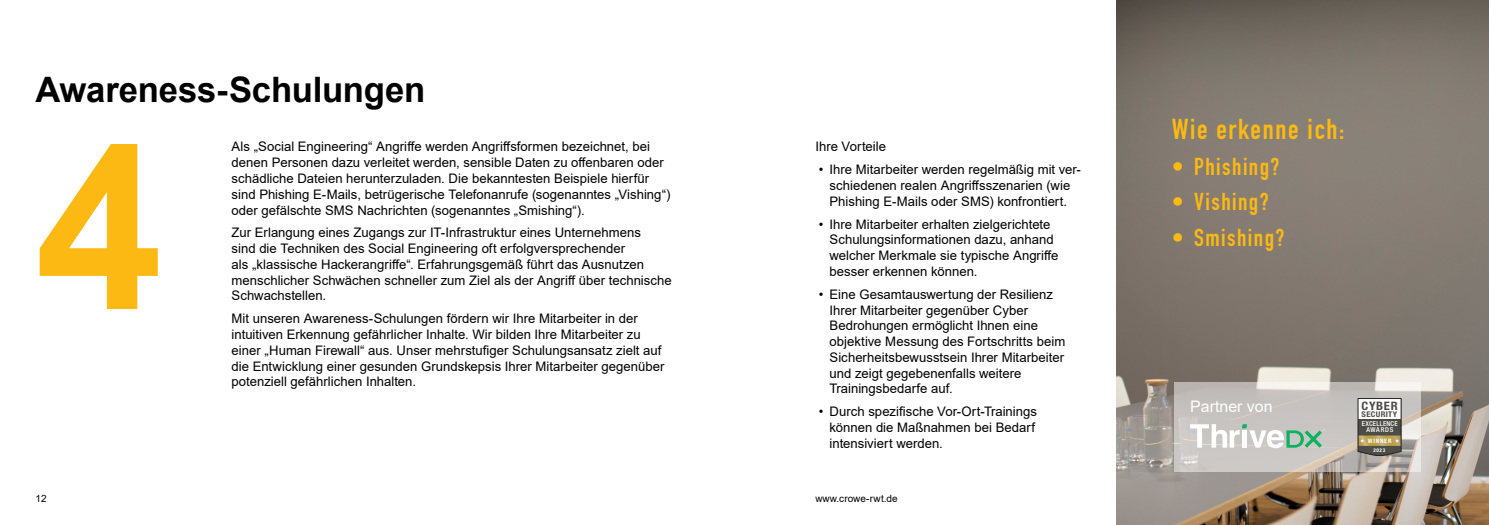
<style>
.page{position:relative;width:1489px;height:525px;background:#fff}
.page>*{position:absolute;margin:0;border:0;box-sizing:border-box;transform-origin:0 0}
.t1{font:700 229.25px "Arial";color:#fdb913}
.t2{font:700 35px "Arial";letter-spacing:-.005em;color:#000}
.t3{font:28.38px "DIN Engschrift LT Pro";letter-spacing:.06em;color:#fdb913}
.t4{font:24.12px "DIN Engschrift LT Pro";letter-spacing:.06em;color:#fdb913}
.t5{font:15.88px "Arial";color:#fff}
.t6{font:13.12px/15.8px "Arial";color:#000}
.t7{font:700 condensed 11.62px "Helvetica Neue LT Std";letter-spacing:.05em;color:#4d4c47;scale:1.09 1}
.t8{font:10px "Arial";color:#000}
.t9{font:700 condensed 7.88px "Helvetica Neue LT Std";letter-spacing:.04em;color:#4d4c47;scale:1.09 1}
.t10{font:500 condensed 6.75px/6.1px "Helvetica Neue LT Std";letter-spacing:.03em;color:#fff;text-align:center}
.t11{font:700 condensed 6px "Helvetica Neue LT Std";letter-spacing:.12em;color:#fff}
.t12{font:700 condensed 5px "Helvetica Neue LT Std";color:#fff}
</style>
<div class="page">
<img style="left:1116px;top:0;width:372px;height:524px">
<svg style="left:1174px;top:382px;width:246px;height:89px;background:#c9c4c0"></svg>
<svg style="left:1357px;top:398px;width:44px;height:58px"></svg>
<svg style="left:1189px;top:424px;width:135px;height:24px"></svg>
<h2 class="t2" style="left:35px;top:65px;width:391px">Awareness-Schulungen</h2>
<p class="t6" style="left:231px;top:139px;width:440px">Als „Social Engineering“ Angriffe werden Angriffsformen bezeichnet, bei denen Personen dazu verleitet werden, sensible Daten zu offenbaren oder schädliche Dateien herunterzuladen. Die bekanntesten Beispiele hierfür sind Phishing E-Mails, betrügerische Telefonanrufe (sogenanntes „Vishing“) oder gefälschte SMS Nachrichten (sogenanntes „Smishing“).</p>
<p class="t6" style="left:231px;top:225px;width:441px">Zur Erlangung eines Zugangs zur IT-Infrastruktur eines Unternehmens<br>sind die Techniken des Social Engineering oft erfolgversprechender<br>als „klassische Hackerangriffe“. Erfahrungsgemäß führt das Ausnutzen menschlicher Schwächen schneller zum Ziel als der Angriff über technische Schwachstellen.</p>
<p class="t6" style="left:231px;top:310px;width:434px">Mit unseren Awareness-Schulungen fördern wir Ihre Mitarbeiter in der intuitiven Erkennung gefährlicher Inhalte. Wir bilden Ihre Mitarbeiter zu einer „Human Firewall“ aus. Unser mehrstufiger Schulungsansatz zielt auf die Entwicklung einer gesunden Grundskepsis Ihrer Mitarbeiter gegenüber potenziell gefährlichen Inhalten.</p>
<h1 class="t1" style="left:35px;top:67px;width:129px">4</h1>
<p class="t6" style="left:815px;top:139px;width:72px">Ihre Vorteile</p>
<p class="t6" style="left:819px;top:162px;width:263px;text-align:center">• Ihre Mitarbeiter werden regelmäßig mit ver&shy;schiedenen realen Angriffsszenarien (wie<br>Phishing E-Mails oder SMS) konfrontiert.</p>
<p class="t6" style="left:829px;top:216px;width:230px;text-indent:-11px">• Ihre Mitarbeiter erhalten zielgerichtete Schulungsinformationen dazu, anhand welcher Merkmale sie typische Angriffe besser erkennen können.</p>
<p class="t6" style="left:829px;top:286px;width:237px;text-indent:-11px">• Eine Gesamtauswertung der Resilienz Ihrer Mitarbeiter gegenüber Cyber Bedrohungen ermöglicht Ihnen eine objektive Messung des Fortschritts beim Sicherheitsbewusstsein Ihrer Mitarbeiter und zeigt gegebenenfalls weitere Trainingsbedarfe auf.</p>
<p class="t6" style="left:829px;top:403px;width:209px;text-indent:-11px">• Durch spezifische Vor-Ort-Trainings können die Maßnahmen bei Bedarf intensiviert werden.</p>
<p class="t8" style="left:35px;top:491px;width:13px">12</p>
<p class="t8" style="left:815px;top:491px;width:84px">www.crowe-rwt.de</p>
<h3 class="t3" style="left:1171px;top:113px;width:174px">Wie erkenne ich:</h3>
<h3 class="t4" style="left:1171px;top:152px;width:109px">• Phishing?</h3>
<h3 class="t4" style="left:1171px;top:188px;width:98px">• Vishing?</h3>
<h3 class="t4" style="left:1171px;top:223px;width:114px">• Smishing?</h3>
<p class="t5" style="left:1190px;top:395px;width:84px">Partner von</p>
<p class="t7" style="left:1361px;top:399px;width:35px">CYBER</p>
<p class="t9" style="left:1361px;top:409px;width:34px">SECURITY</p>
<p class="t10" style="left:1361px;top:420px;width:37px">EXCELLENCE<br>AWARDS</p>
<p class="t12" style="left:1373px;top:447px;width:13px">2023</p>
<p class="t11" style="left:1367px;top:437px;width:25px">WINNER</p>
</div>
